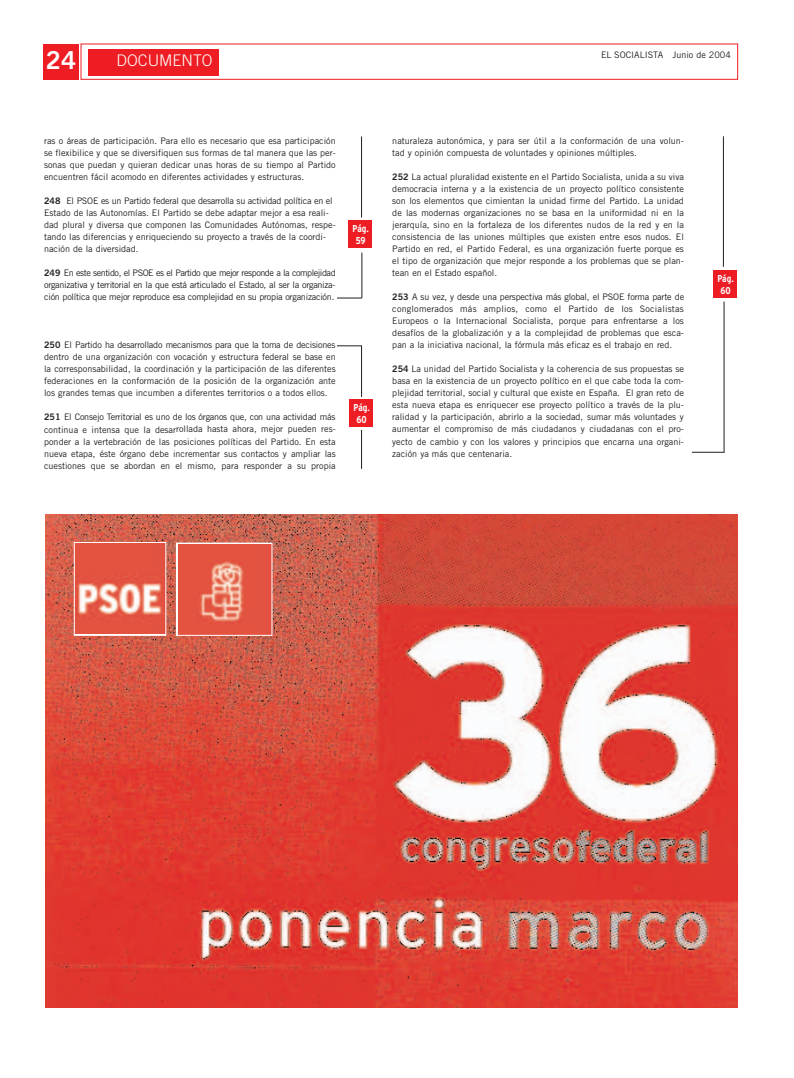
<style>
.page{position:relative;width:794px;height:1078px;background:#fff}
.page>*{position:absolute;margin:0;border:0;box-sizing:border-box;transform-origin:0 0}
.t1{font:24.8px "Trade Gothic Bold Two";color:#fff}
.t2{font:300 16px "Trade Gothic";color:#fffefc}
.t3{font:700 condensed 10px/12px "Interstate";color:#fff;text-align:center}
.t4{font:9px/12px "Trade Gothic";color:#231f20;text-align:justify}
.s1{font-family:"Trade Gothic Bold Two"}
</style>
<div class="page">
<div style="left:81px;top:44px;width:657px;height:36px;border:1px solid #ee1d23"></div>
<div style="left:43px;top:44px;width:36px;height:36px;background:#ee1d23"></div>
<div style="left:88px;top:49px;width:131px;height:26px;background:#ee1d23"></div>
<hr style="left:361px;top:136px;width:1px;height:81px;background:#231f20">
<svg style="left:337px;top:297px;width:24px;height:1px"></svg>
<div style="left:349px;top:220px;width:23px;height:28px;background:#ee1d23"></div>
<div style="left:350px;top:399px;width:23px;height:28px;background:#ee1d23"></div>
<div style="left:713px;top:270px;width:24px;height:28px;background:#ee1d23"></div>
<hr style="left:361px;top:252px;width:1px;height:46px;background:#231f20">
<svg style="left:337px;top:345px;width:24px;height:1px"></svg>
<hr style="left:361px;top:345px;width:1px;height:52px;background:#231f20">
<hr style="left:361px;top:430px;width:1px;height:39px;background:#231f20">
<hr style="left:692px;top:451px;width:32px;height:1px;background:#231f20">
<hr style="left:723px;top:136px;width:1px;height:131px;background:#231f20">
<hr style="left:723px;top:301px;width:1px;height:151px;background:#231f20">
<img style="left:45px;top:514px;width:692px;height:493px">
<img style="left:76px;top:544px;width:88px;height:89px">
<div style="left:74px;top:542px;width:92px;height:93px;border:1px solid #fff"></div>
<img style="left:179px;top:544px;width:91px;height:89px">
<div style="left:176px;top:542px;width:96px;height:93px;border:1px solid #fff"></div>
<h1 class="t1" style="left:46px;top:51px;width:32px">24</h1>
<p class="t4" style="left:601px;top:50px;width:131px">EL SOCIALISTA Junio de 2004</p>
<h2 class="t2" style="left:117px;top:55px;width:98px">DOCUMENTO</h2>
<p class="t4" style="left:44px;top:136px;width:293px">ras o áreas de participación. Para ello es necesario que esa participación se flexibilice y que se diversifiquen sus formas de tal manera que las per&shy;sonas que puedan y quieran dedicar unas horas de su tiempo al Partido encuentren fácil acomodo en diferentes actividades y estructuras.</p>
<p class="t4" style="left:44px;top:196px;width:293px;text-align:left"><span class="s1">248</span> El PSOE es un Partido federal que desarrolla su actividad política en el Estado de las Autonomías. El Partido se debe adaptar mejor a esa reali&shy;dad plural y diversa que componen las Comunidades Autónomas, respe&shy;tando las diferencias y enriqueciendo su proyecto a través de la coordi&shy;nación de la diversidad.</p>
<p class="t4" style="left:44px;top:268px;width:293px"><span class="s1">249</span> En este sentido, el PSOE es el Partido que mejor responde a la complejidad organizativa y territorial en la que está articulado el Estado, al ser la organiza&shy;ción política que mejor reproduce esa complejidad en su propia organización.</p>
<p class="t4" style="left:44px;top:340px;width:293px"><span class="s1">250</span> El Partido ha desarrollado mecanismos para que la toma de decisiones dentro de una organización con vocación y estructura federal se base en la corresponsabilidad, la coordinación y la participación de las diferentes federaciones en la conformación de la posición de la organización ante los grandes temas que incumben a diferentes territorios o a todos ellos.</p>
<p class="t4" style="left:44px;top:412px;width:293px"><span class="s1">251</span> El Consejo Territorial es uno de los órganos que, con una actividad más continua e intensa que la desarrollada hasta ahora, mejor pueden res&shy;ponder a la vertebración de las posiciones políticas del Partido. En esta nueva etapa, éste órgano debe incrementar sus contactos y ampliar las cuestiones que se abordan en el mismo, para responder a su propia</p>
<p class="t3" style="left:352px;top:222px;width:18px">Pág.<br>59</p>
<p class="t3" style="left:353px;top:401px;width:18px">Pág.<br>60</p>
<p class="t4" style="left:392px;top:136px;width:293px">naturaleza autonómica, y para ser útil a la conformación de una volun&shy;tad y opinión compuesta de voluntades y opiniones múltiples.</p>
<p class="t4" style="left:392px;top:172px;width:293px"><span class="s1">252</span> La actual pluralidad existente en el Partido Socialista, unida a su viva democracia interna y a la existencia de un proyecto político consistente son los elementos que cimientan la unidad firme del Partido. La unidad de las modernas organizaciones no se basa en la uniformidad ni en la jerarquía, sino en la fortaleza de los diferentes nudos de la red y en la consistencia de las uniones múltiples que existen entre esos nudos. El Partido en red, el Partido Federal, es una organización fuerte porque es el tipo de organización que mejor responde a los problemas que se plan&shy;tean en el Estado español.</p>
<p class="t4" style="left:392px;top:292px;width:293px"><span class="s1">253</span> A su vez, y desde una perspectiva más global, el PSOE forma parte de conglomerados más amplios, como el Partido de los Socialistas Europeos o la Internacional Socialista, porque para enfrentarse a los desafíos de la globalización y a la complejidad de problemas que esca&shy;pan a la iniciativa nacional, la fórmula más eficaz es el trabajo en red.</p>
<p class="t4" style="left:392px;top:364px;width:293px"><span class="s1">254</span> La unidad del Partido Socialista y la coherencia de sus propuestas se basa en la existencia de un proyecto político en el que cabe toda la com&shy;plejidad territorial, social y cultural que existe en España. El gran reto de esta nueva etapa es enriquecer ese proyecto político a través de la plu&shy;ralidad y la participación, abrirlo a la sociedad, sumar más voluntades y aumentar el compromiso de más ciudadanos y ciudadanas con el pro&shy;yecto de cambio y con los valores y principios que encarna una organi&shy;zación ya más que centenaria.</p>
<p class="t3" style="left:717px;top:272px;width:18px">Pág.<br>60</p>
</div>
